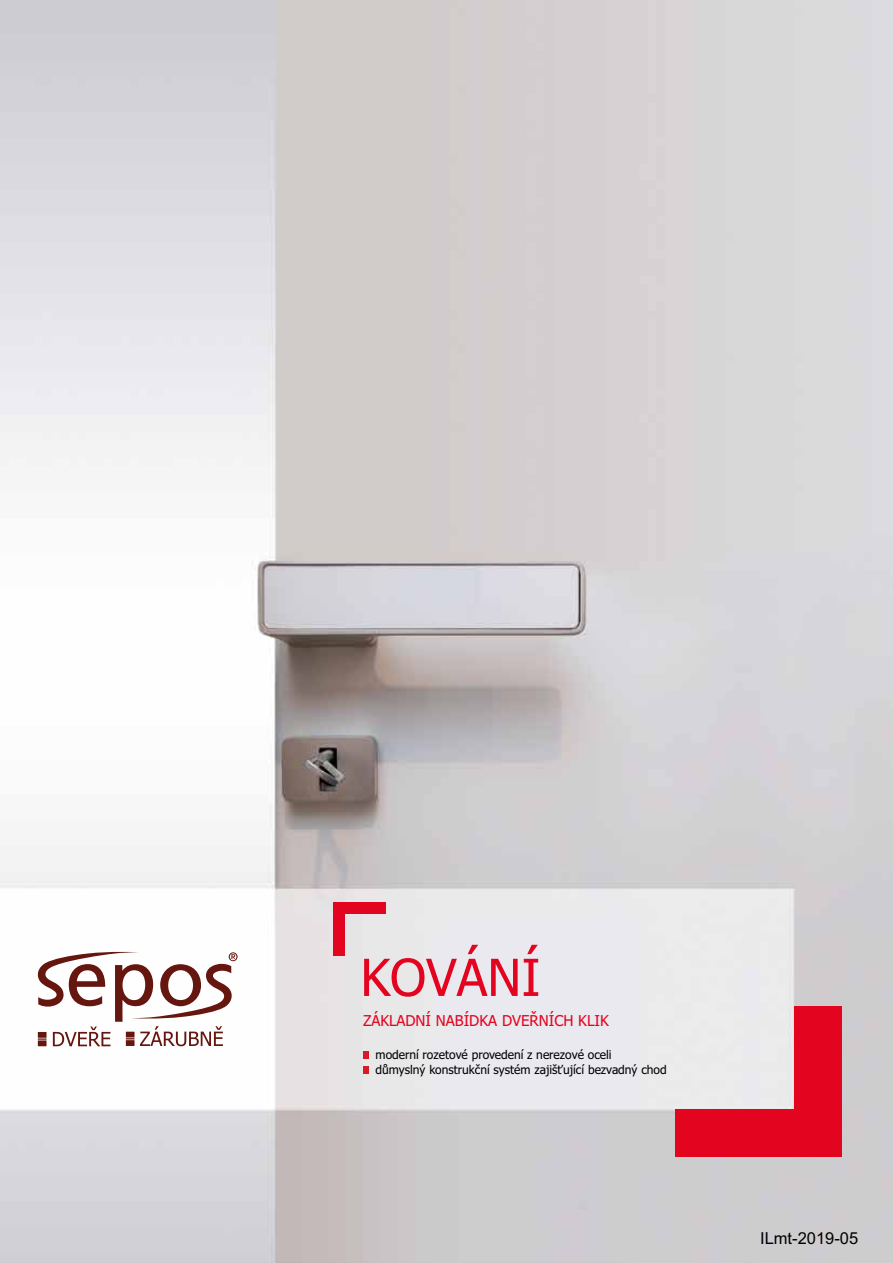
<style>
.page{position:relative;width:893px;height:1263px;background:#fff}
.page>*{position:absolute;margin:0;border:0;box-sizing:border-box;transform-origin:0 0}
.t1{font:51.15px "Tahoma";color:#e30520}
.t2{font:16.5px "Arial";color:#000}
.t3{font:15px "Tahoma";color:#e30520}
.t4{font:12px/14.5px "Tahoma";color:#000}
</style>
<div class="page">
<img style="left:0;top:0;width:893px;height:1263px">
<svg style="left:364px;top:1052px;width:5px;height:7px"></svg>
<svg style="left:364px;top:1066px;width:5px;height:7px"></svg>
<div style="left:333px;top:903px;width:11px;height:52px;background:#e30520"></div>
<div style="left:333px;top:903px;width:52px;height:11px;background:#e30520"></div>
<svg style="left:36px;top:951px;width:202px;height:95px"></svg>
<div style="left:676px;top:1109px;width:150px;height:48px;background:#e30520"></div>
<div style="left:794px;top:1007px;width:48px;height:150px;background:#e30520"></div>
<h1 class="t1" style="left:360px;top:943px;width:182px">KOVÁNÍ</h1>
<p class="t3" style="left:363px;top:1011px;width:247px">ZÁKLADNÍ NABÍDKA DVEŘNÍCH KLIK</p>
<p class="t4" style="left:376px;top:1048px;width:293px">moderní rozetové provedení z nerezové oceli<br>důmyslný konstrukční systém zajišťující bezvadný chod</p>
<h2 class="t2" style="left:760px;top:1227px;width:100px">ILmt-2019-05</h2>
</div>
